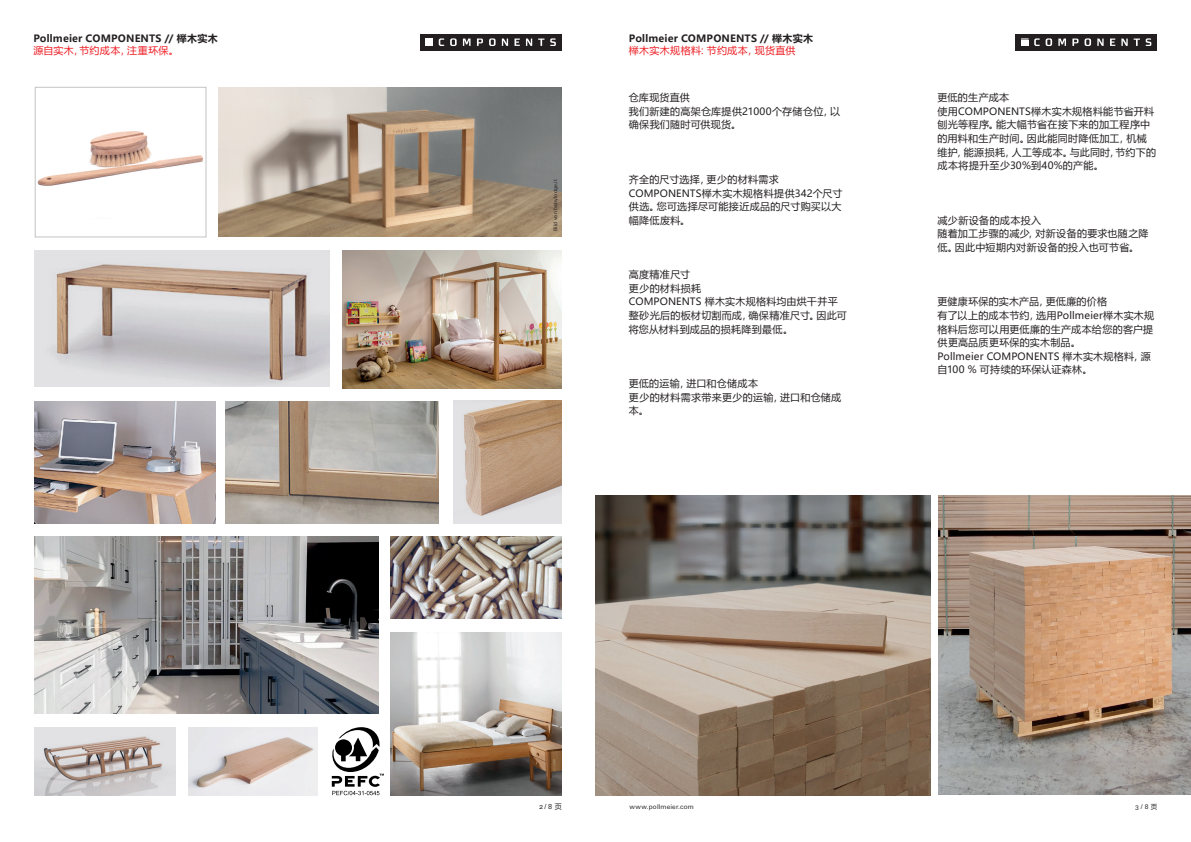
<style>
.page{position:relative;width:1191px;height:842px;background:#fff}
.page>*{position:absolute;margin:0;border:0;box-sizing:border-box;transform-origin:0 0}
.t1{font:10px/13.6px "Microsoft Ya Hei";letter-spacing:.03em;color:#231f20}
.t2{font:700 10px "Microsoft Ya Hei";letter-spacing:.015em;color:#231f20}
.t3{font:10px "Microsoft Ya Hei";letter-spacing:.03em;color:#ee1d23}
.t4{font:7px "Univers Next W1 G";color:#231f20}
.t5{font:6.5px "Univers Next W1 G";letter-spacing:.03em;color:#231f20}
.t6{font:5px "Univers Next W1 G";letter-spacing:.03em;color:#231f20}
.s1{font-family:"Microsoft Ya Hei"}
</style>
<div class="page">
<div style="left:1015px;top:34px;width:142px;height:16px;background:#231f20"></div>
<svg style="left:1034px;top:38px;width:5px;height:8px"></svg>
<svg style="left:1045px;top:38px;width:7px;height:8px"></svg>
<svg style="left:1058px;top:39px;width:8px;height:7px"></svg>
<svg style="left:1072px;top:39px;width:6px;height:7px"></svg>
<svg style="left:1084px;top:38px;width:7px;height:8px"></svg>
<svg style="left:1097px;top:39px;width:6px;height:7px"></svg>
<svg style="left:1110px;top:39px;width:5px;height:7px"></svg>
<svg style="left:1121px;top:39px;width:6px;height:7px"></svg>
<svg style="left:1133px;top:38px;width:18px;height:8px"></svg>
<svg style="left:1021px;top:38px;width:7px;height:8px"></svg>
<div style="left:420px;top:34px;width:141px;height:16px;background:#231f20"></div>
<svg style="left:439px;top:38px;width:5px;height:8px"></svg>
<svg style="left:450px;top:38px;width:6px;height:8px"></svg>
<svg style="left:463px;top:39px;width:7px;height:7px"></svg>
<svg style="left:477px;top:39px;width:6px;height:7px"></svg>
<svg style="left:489px;top:38px;width:6px;height:8px"></svg>
<svg style="left:502px;top:39px;width:6px;height:7px"></svg>
<svg style="left:514px;top:39px;width:6px;height:7px"></svg>
<svg style="left:526px;top:39px;width:6px;height:7px"></svg>
<svg style="left:538px;top:39px;width:6px;height:7px"></svg>
<svg style="left:550px;top:38px;width:6px;height:8px"></svg>
<svg style="left:425px;top:38px;width:8px;height:8px"></svg>
<img style="left:188px;top:727px;width:129px;height:68px">
<img style="left:34px;top:727px;width:142px;height:68px">
<img style="left:453px;top:401px;width:108px;height:122px">
<img style="left:225px;top:402px;width:214px;height:121px">
<img style="left:34px;top:251px;width:296px;height:136px">
<img style="left:391px;top:632px;width:170px;height:163px">
<img style="left:342px;top:251px;width:219px;height:137px">
<img style="left:391px;top:537px;width:170px;height:81px">
<img style="left:34px;top:537px;width:344px;height:176px">
<svg style="left:331px;top:727px;width:53px;height:68px"></svg>
<img style="left:219px;top:87px;width:342px;height:150px">
<img style="left:37px;top:131px;width:166px;height:55px">
<div style="left:35px;top:87px;width:171px;height:150px;border:1px solid #c2c3c3"></div>
<img style="left:35px;top:402px;width:180px;height:122px">
<img style="left:938px;top:496px;width:253px;height:298px">
<img style="left:595px;top:496px;width:335px;height:299px">
<p class="t2" style="left:33px;top:31px;width:186px">Pollmeier COMPONENTS // 榉木实木</p>
<p class="t3" style="left:33px;top:43px;width:147px">源自实木，节约成本，注重环保。</p>
<p class="t6" style="left:552px;top:231px;width:53px;rotate:-90deg">Bild von babylodge.it</p>
<p class="t2" style="left:629px;top:31px;width:186px">Pollmeier COMPONENTS // 榉木实木</p>
<p class="t3" style="left:629px;top:43px;width:168px">榉木实木规格料: 节约成本，现货直供</p>
<p class="t1" style="left:629px;top:91px;width:213px">仓库现货直供<br>我们新建的高架仓库提供21000个存储仓位，以确保我们随时可供现货。</p>
<p class="t1" style="left:629px;top:172px;width:215px">齐全的尺寸选择，更少的材料需求<br>COMPONENTS榉木实木规格料提供342个尺寸供选。您可选择尽可能接近成品的尺寸购买以大幅降低废料。</p>
<p class="t1" style="left:629px;top:267px;width:219px">高度精准尺寸<br>更少的材料损耗<br>COMPONENTS 榉木实木规格料均由烘干并平整砂光后的板材切割而成，确保精准尺寸。因此可将您从材料到成品的损耗降到最低。</p>
<p class="t1" style="left:629px;top:376px;width:214px">更低的运输，进口和仓储成本<br>更少的材料需求带来更少的运输，进口和仓储成本。</p>
<p class="t1" style="left:937px;top:90px;width:220px">更低的生产成本<br>使用COMPONENTS榉木实木规格料能节省开料刨光等程序。能大幅节省在接下来的加工程序中的用料和生产时间。因此能同时降低加工，机械维护，能源损耗，人工等成本。与此同时，节约下的成本将提升至少30%到40%的产能。</p>
<p class="t1" style="left:937px;top:213px;width:213px">减少新设备的成本投入<br>随着加工步骤的减少，对新设备的要求也随之降低。因此中短期内对新设备的投入也可节省。</p>
<p class="t1" style="left:937px;top:295px;width:218px">更健康环保的实木产品，更低廉的价格<br>有了以上的成本节约，选用Pollmeier榉木实木规格料后您可以用更低廉的生产成本给您的客户提供更高品质更环保的实木制品。<br>Pollmeier COMPONENTS 榉木实木规格料，源自100 % 可持续的环保认证森林。</p>
<p class="t4" style="left:539px;top:802px;width:24px">2/8 <span class="s1">页</span></p>
<p class="t5" style="left:629px;top:803px;width:66px">www.pollmeier.com</p>
<p class="t5" style="left:1135px;top:803px;width:23px">3 / 8 <span class="s1">页</span></p>
</div>
